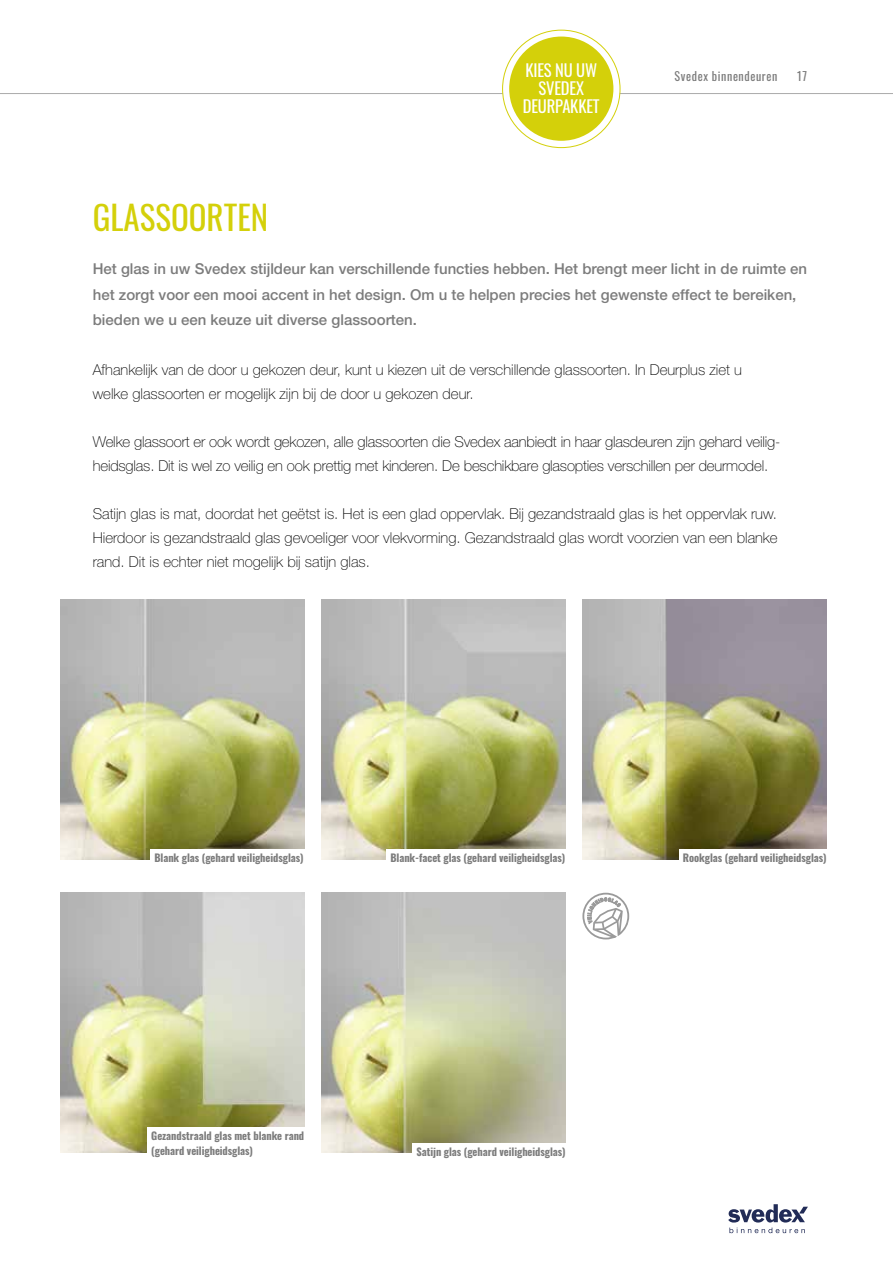
<style>
.page{position:relative;width:893px;height:1263px;background:#fff}
.page>*{position:absolute;margin:0;border:0;box-sizing:border-box;transform-origin:0 0}
.t1{font:33px "Oswald";color:#d4d00a}
.t2{font:16.5px/18px "Oswald";letter-spacing:-.01em;color:#fff;text-align:center}
.t3{font:100 15px/24px "Helvetica Neue LT Std";letter-spacing:-.01em;color:#000}
.t4{font:500 15px/25.5px "Helvetica Neue LT Std";color:#7c7c7c}
.t5{font:12px "Oswald";letter-spacing:.05em;color:#7c7c7c}
.t6{font:700 10.5px/15px "Oswald";letter-spacing:-.005em;color:#7c7c7c}
</style>
<div class="page">
<svg style="left:728px;top:1204px;width:80px;height:29px"></svg>
<svg style="left:0;top:93px;width:893px;height:44px"></svg>
<svg style="left:503px;top:30px;width:117px;height:118px"></svg>
<div style="left:509px;top:37px;width:104px;height:104px;background:#d4d00a;border-radius:50%"></div>
<img style="left:61px;top:893px;width:244px;height:259px">
<img style="left:321px;top:893px;width:244px;height:259px">
<img style="left:61px;top:600px;width:244px;height:259px">
<img style="left:322px;top:600px;width:243px;height:259px">
<img style="left:582px;top:600px;width:244px;height:259px">
<div style="left:150px;top:849px;width:158px;height:33px;background:#fff"></div>
<div style="left:147px;top:1127px;width:166px;height:37px;background:#fff"></div>
<div style="left:412px;top:1143px;width:258px;height:32px;background:#fff"></div>
<div style="left:386px;top:849px;width:189px;height:33px;background:#fff"></div>
<div style="left:679px;top:849px;width:188px;height:33px;background:#fff"></div>
<svg style="left:582px;top:893px;width:47px;height:46px"></svg>
<p class="t2" style="left:525px;top:60px;width:73px">KIES NU UW</p>
<p class="t5" style="left:675px;top:65px;width:104px">Svedex binnendeuren</p>
<p class="t5" style="left:797px;top:65px;width:11px">17</p>
<p class="t2" style="left:523px;top:78px;width:78px">SVEDEX<br>DEURPAKKET</p>
<h1 class="t1" style="left:93px;top:188px;width:177px">GLASSOORTEN</h1>
<p class="t4" style="left:93px;top:256px;width:716px">Het glas in uw Svedex stijldeur kan verschillende functies hebben. Het brengt meer licht in de ruimte en het zorgt voor een mooi accent in het design. Om u te helpen precies het gewenste effect te bereiken, bieden we u een keuze uit diverse glassoorten.</p>
<p class="t3" style="left:93px;top:357px;width:651px">Afhankelijk van de door u gekozen deur, kunt u kiezen uit de verschillende glassoorten. In Deurplus ziet u welke glassoorten er mogelijk zijn bij de door u gekozen deur.</p>
<p class="t3" style="left:93px;top:429px;width:689px">Welke glassoort er ook wordt gekozen, alle glassoorten die Svedex aanbiedt in haar glasdeuren zijn gehard veilig&shy;heidsglas. Dit is wel zo veilig en ook prettig met kinderen. De beschikbare glasopties verschillen per deurmodel.</p>
<p class="t3" style="left:93px;top:501px;width:686px;text-align:justify">Satijn glas is mat, doordat het geëtst is. Het is een glad oppervlak. Bij gezandstraald glas is het oppervlak ruw.<br>Hierdoor is gezandstraald glas gevoeliger voor vlekvorming. Gezandstraald glas wordt voorzien van een blanke rand. Dit is echter niet mogelijk bij satijn glas.</p>
<p class="t6" style="left:154px;top:851px;width:151px">Blank glas (gehard veiligheidsglas)</p>
<p class="t6" style="left:390px;top:851px;width:176px">Blank-facet glas (gehard veiligheidsglas)</p>
<p class="t6" style="left:683px;top:851px;width:145px">Rookglas (gehard veiligheidsglas)</p>
<p class="t6" style="left:151px;top:1128px;width:154px">Gezandstraald glas met blanke rand (gehard veiligheidsglas)</p>
<p class="t6" style="left:416px;top:1144px;width:151px">Satijn glas (gehard veiligheidsglas)</p>
</div>
